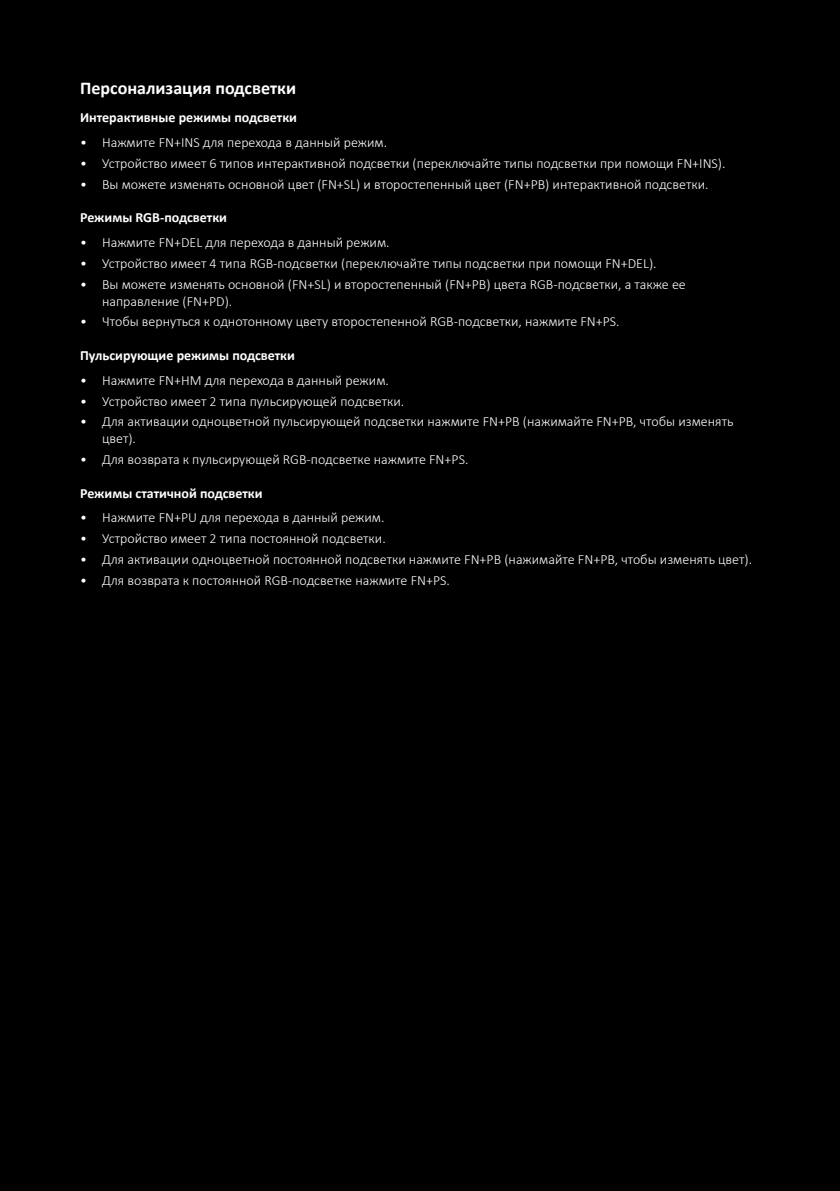
<style>
.page{position:relative;width:840px;height:1191px;background:#fff}
.page>*{position:absolute;margin:0;border:0;box-sizing:border-box;transform-origin:0 0}
.Подзаголовок{font:700 18px "Calibri";color:#fff}
.t1{font:300 14px/16.8px "Calibri";color:#fff}
.Подзаголовок_2_уровень{font:700 14px "Calibri";color:#fff}
</style>
<div class="page">
<div style="left:0;top:0;width:839px;height:1191px;background:#000"></div>
<p class="Подзаголовок" style="left:80px;top:75px;width:217px">Персонализация подсветки</p>
<p class="Подзаголовок_2_уровень" style="left:80px;top:108px;width:218px">Интерактивные режимы подсветки</p>
<p class="t1" style="left:80px;top:134px;width:308px">• Нажмите FN+INS для перехода в данный режим.</p>
<p class="t1" style="left:80px;top:155px;width:646px">• Устройство имеет 6 типов интерактивной подсветки (переключайте типы подсветки при помощи FN+INS).</p>
<p class="t1" style="left:80px;top:176px;width:629px">• Вы можете изменять основной цвет (FN+SL) и второстепенный цвет (FN+PB) интерактивной подсветки.</p>
<p class="Подзаголовок_2_уровень" style="left:80px;top:208px;width:148px">Режимы RGB-подсветки</p>
<p class="t1" style="left:80px;top:234px;width:311px">• Нажмите FN+DEL для перехода в данный режим.</p>
<p class="t1" style="left:80px;top:255px;width:577px">• Устройство имеет 4 типа RGB-подсветки (переключайте типы подсветки при помощи FN+DEL).</p>
<p class="t1" style="left:102px;top:276px;width:585px;text-indent:-22px">• Вы можете изменять основной (FN+SL) и второстепенный (FN+PB) цвета RGB-подсветки, а также ее направление (FN+PD).</p>
<p class="t1" style="left:80px;top:313px;width:541px">• Чтобы вернуться к однотонному цвету второстепенной RGB-подсветки, нажмите FN+PS.</p>
<p class="Подзаголовок_2_уровень" style="left:80px;top:345px;width:216px">Пульсирующие режимы подсветки</p>
<p class="t1" style="left:80px;top:372px;width:310px">• Нажмите FN+HM для перехода в данный режим.</p>
<p class="t1" style="left:80px;top:392px;width:325px">• Устройство имеет 2 типа пульсирующей подсветки.</p>
<p class="t1" style="left:102px;top:413px;width:632px;text-indent:-22px">• Для активации одноцветной пульсирующей подсветки нажмите FN+PB (нажимайте FN+PB, чтобы изменять цвет).</p>
<p class="t1" style="left:80px;top:451px;width:389px">• Для возврата к пульсирующей RGB-подсветке нажмите FN+PS.</p>
<p class="Подзаголовок_2_уровень" style="left:80px;top:483px;width:184px">Режимы статичной подсветки</p>
<p class="t1" style="left:80px;top:509px;width:306px">• Нажмите FN+PU для перехода в данный режим.</p>
<p class="t1" style="left:80px;top:530px;width:307px">• Устройство имеет 2 типа постоянной подсветки.</p>
<p class="t1" style="left:80px;top:551px;width:673px">• Для активации одноцветной постоянной подсветки нажмите FN+PB (нажимайте FN+PB, чтобы изменять цвет).</p>
<p class="t1" style="left:80px;top:572px;width:371px">• Для возврата к постоянной RGB-подсветке нажмите FN+PS.</p>
</div>
